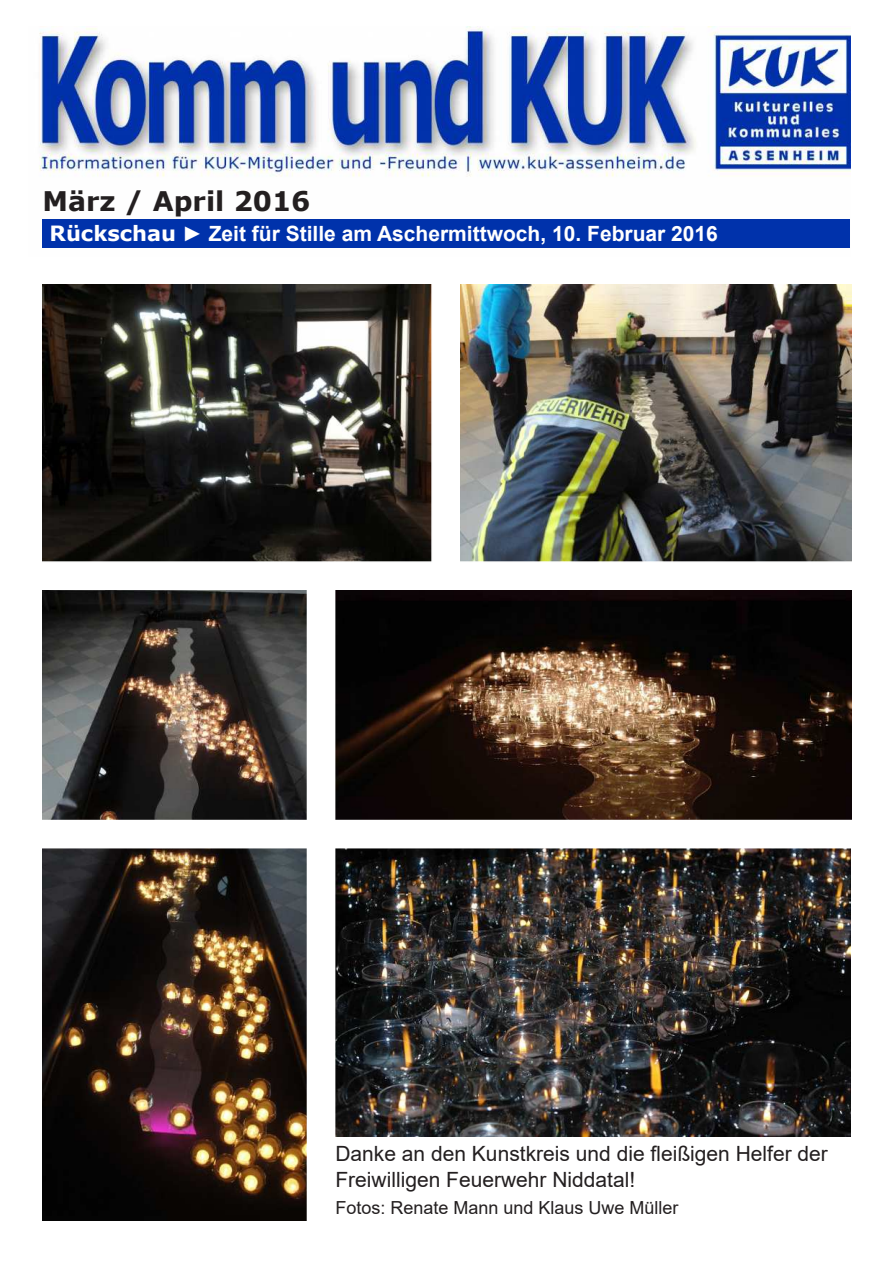
<style>
.page{position:relative;width:893px;height:1263px;background:#fff}
.page>*{position:absolute;margin:0;border:0;box-sizing:border-box;transform-origin:0 0}
.t1{font:700 27px "Verdana";color:#231f20}
.t2{font:21px/25.2px "Arial";color:#231f20}
.t3{font:700 21px "Arial";color:#fff}
.t4{font:18px "Arial";color:#231f20}
.s1{font-family:"Verdana"}
</style>
<div class="page">
<img style="left:39px;top:27px;width:811px;height:221px">
<div style="left:43px;top:219px;width:807px;height:29px;background:#0032ab"></div>
<img style="left:43px;top:285px;width:388px;height:276px">
<img style="left:460px;top:285px;width:392px;height:276px">
<img style="left:43px;top:590px;width:264px;height:230px">
<img style="left:43px;top:848px;width:264px;height:372px">
<img style="left:335px;top:590px;width:516px;height:230px">
<img style="left:335px;top:848px;width:515px;height:289px">
<div style="left:21px;top:561px;width:853px;height:29px;background:#fff;border:2px solid #fff"></div>
<div style="left:307px;top:584px;width:28px;height:664px;background:#fff"></div>
<div style="left:431px;top:276px;width:29px;height:308px;background:#fff;border:2px solid #fff"></div>
<p class="t1" style="left:43px;top:182px;width:269px">März / April 2016</p>
<p class="t3" style="left:50px;top:219px;width:670px"><span class="s1">Rückschau</span> ► Zeit für Stille am Aschermittwoch, 10. Februar 2016</p>
<p class="t2" style="left:335px;top:1141px;width:494px">Danke an den Kunstkreis und die fleißigen Helfer der<br>Freiwilligen Feuerwehr Niddatal!</p>
<p class="t4" style="left:335px;top:1195px;width:345px">Fotos: Renate Mann und Klaus Uwe Müller</p>
</div>
